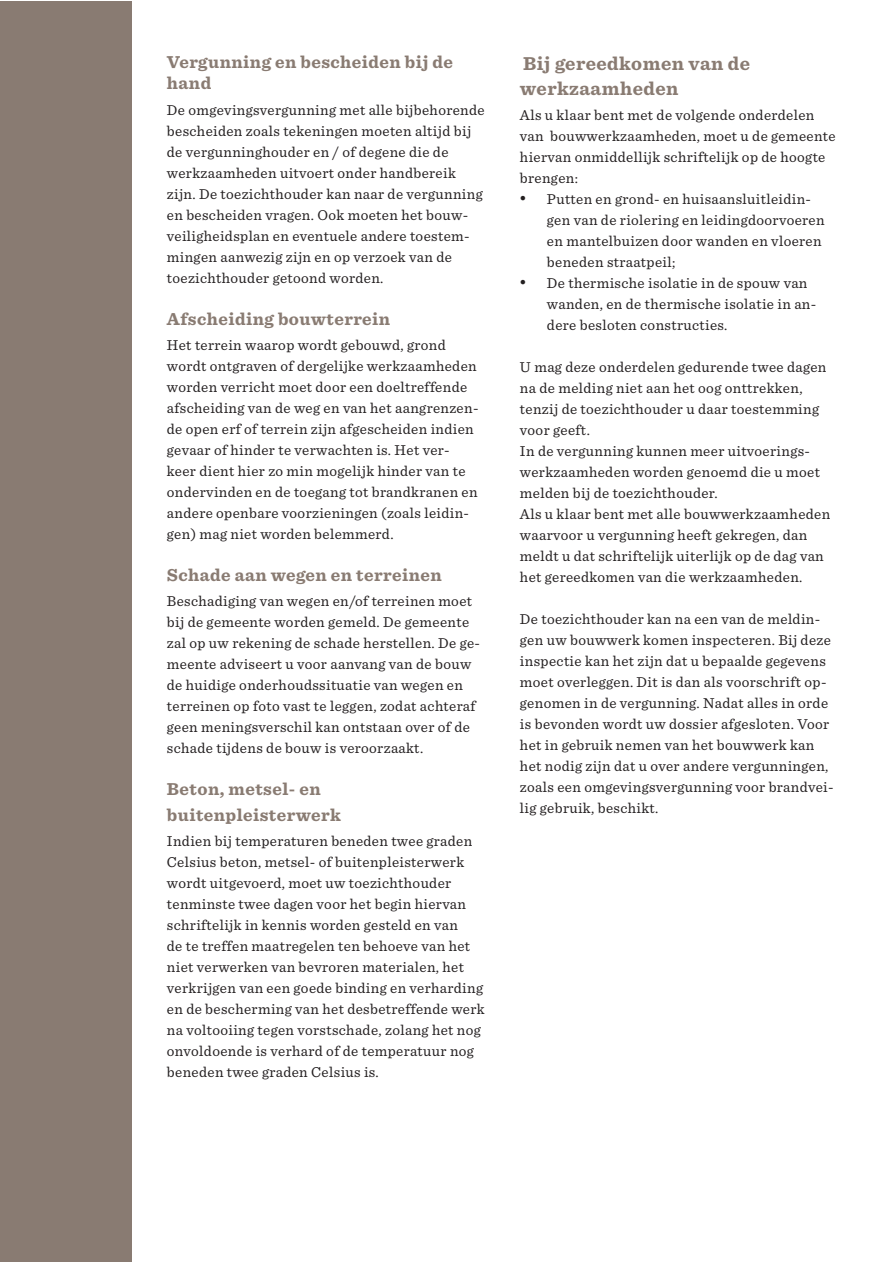
<style>
.page{position:relative;width:893px;height:1263px;background:#fff}
.page>*{position:absolute;margin:0;border:0;box-sizing:border-box;transform-origin:0 0}
.t1{font:700 19.5px "Sentinel";letter-spacing:.025em;color:#897b72}
.t2{font:700 18px/21px "Sentinel";letter-spacing:.025em;color:#897b72}
.t3{font:15px/21px "Sentinel";letter-spacing:.025em;color:#231f20}
.s1{font-family:"Times New Roman";font-size:18px}
</style>
<div class="page">
<div style="left:0;top:1px;width:132px;height:1260px;background:#897b72"></div>
<p class="t2" style="left:167px;top:51px;width:288px">Vergunning en bescheiden bij de hand</p>
<p class="t3" style="left:167px;top:98px;width:319px">De omgevingsvergunning met alle bijbehorende bescheiden zoals tekeningen moeten altijd bij de vergunninghouder en / of degene die de</p>
<p class="t3" style="left:167px;top:161px;width:317px">werkzaamheden uitvoert onder handbereik zijn. De toezichthouder kan naar de vergunning en bescheiden vragen. Ook moeten het bouw&shy;veiligheidsplan en eventuele andere toestem&shy;mingen aanwezig zijn en op verzoek van de toezichthouder getoond worden.</p>
<p class="t2" style="left:167px;top:307px;width:225px">Afscheiding bouwterrein</p>
<p class="t3" style="left:167px;top:333px;width:313px">Het terrein waarop wordt gebouwd, grond wordt ontgraven of dergelijke werkzaamheden worden verricht moet door een doeltreffende afscheiding van de weg en van het aangrenzen&shy;de open erf of terrein zijn afgescheiden indien gevaar of hinder te verwachten is. Het ver&shy;keer dient hier zo min mogelijk hinder van te ondervinden en de toegang tot brandkranen en andere openbare voorzieningen (zoals leidin&shy;gen) mag niet worden belemmerd.</p>
<p class="t2" style="left:167px;top:564px;width:276px">Schade aan wegen en terreinen</p>
<p class="t3" style="left:167px;top:590px;width:315px">Beschadiging van wegen en/of terreinen moet bij de gemeente worden gemeld. De gemeente zal op uw rekening de schade herstellen. De ge&shy;meente adviseert u voor aanvang van de bouw de huidige onderhoudssituatie van wegen en terreinen op foto vast te leggen, zodat achteraf geen meningsverschil kan ontstaan over of de schade tijdens de bouw is veroorzaakt.</p>
<p class="t2" style="left:167px;top:778px;width:155px">Beton, metsel- en</p>
<p class="t2" style="left:167px;top:803px;width:175px">buitenpleisterwerk</p>
<p class="t3" style="left:167px;top:829px;width:319px">Indien bij temperaturen beneden twee graden Celsius beton, metsel- of buitenpleisterwerk wordt uitgevoerd, moet uw toezichthouder tenminste twee dagen voor het begin hiervan schriftelijk in kennis worden gesteld en van<br>de te treffen maatregelen ten behoeve van het niet verwerken van bevroren materialen, het verkrijgen van een goede binding en verharding en de bescherming van het desbetreffende werk na voltooiing tegen vorstschade, zolang het nog onvoldoende is verhard of de temperatuur nog beneden twee graden Celsius is.</p>
<p class="t1" style="left:523px;top:48px;width:229px">Bij gereedkomen van de</p>
<p class="t1" style="left:520px;top:73px;width:160px">werkzaamheden</p>
<p class="t3" style="left:520px;top:104px;width:317px">Als u klaar bent met de volgende onderdelen van bouwwerkzaamheden, moet u de gemeente hiervan onmiddellijk schriftelijk op de hoogte brengen:</p>
<p class="t3" style="left:547px;top:188px;width:279px;text-indent:-27px"><span class="s1">•</span> Putten en grond- en huisaansluitleidin&shy;gen van de riolering en leidingdoorvoeren en mantelbuizen door wanden en vloeren beneden straatpeil;</p>
<p class="t3" style="left:547px;top:272px;width:271px;text-indent:-27px"><span class="s1">•</span> De thermische isolatie in de spouw van wanden, en de thermische isolatie in an&shy;dere besloten constructies.</p>
<p class="t3" style="left:520px;top:356px;width:308px">U mag deze onderdelen gedurende twee dagen na de melding niet aan het oog onttrekken, tenzij de toezichthouder u daar toestemming voor geeft.</p>
<p class="t3" style="left:520px;top:440px;width:301px">In de vergunning kunnen meer uitvoerings&shy;werkzaamheden worden genoemd die u moet melden bij de toezichthouder.</p>
<p class="t3" style="left:520px;top:503px;width:312px">Als u klaar bent met alle bouwwerkzaamheden waarvoor u vergunning heeft gekregen, dan meldt u dat schriftelijk uiterlijk op de dag van het gereedkomen van die werkzaamheden.</p>
<p class="t3" style="left:520px;top:608px;width:315px">De toezichthouder kan na een van de meldin&shy;gen uw bouwwerk komen inspecteren. Bij deze inspectie kan het zijn dat u bepaalde gegevens moet overleggen. Dit is dan als voorschrift op&shy;genomen in de vergunning. Nadat alles in orde is bevonden wordt uw dossier afgesloten. Voor het in gebruik nemen van het bouwwerk kan het nodig zijn dat u over andere vergunningen, zoals een omgevingsvergunning voor brandvei&shy;lig gebruik, beschikt.</p>
</div>
